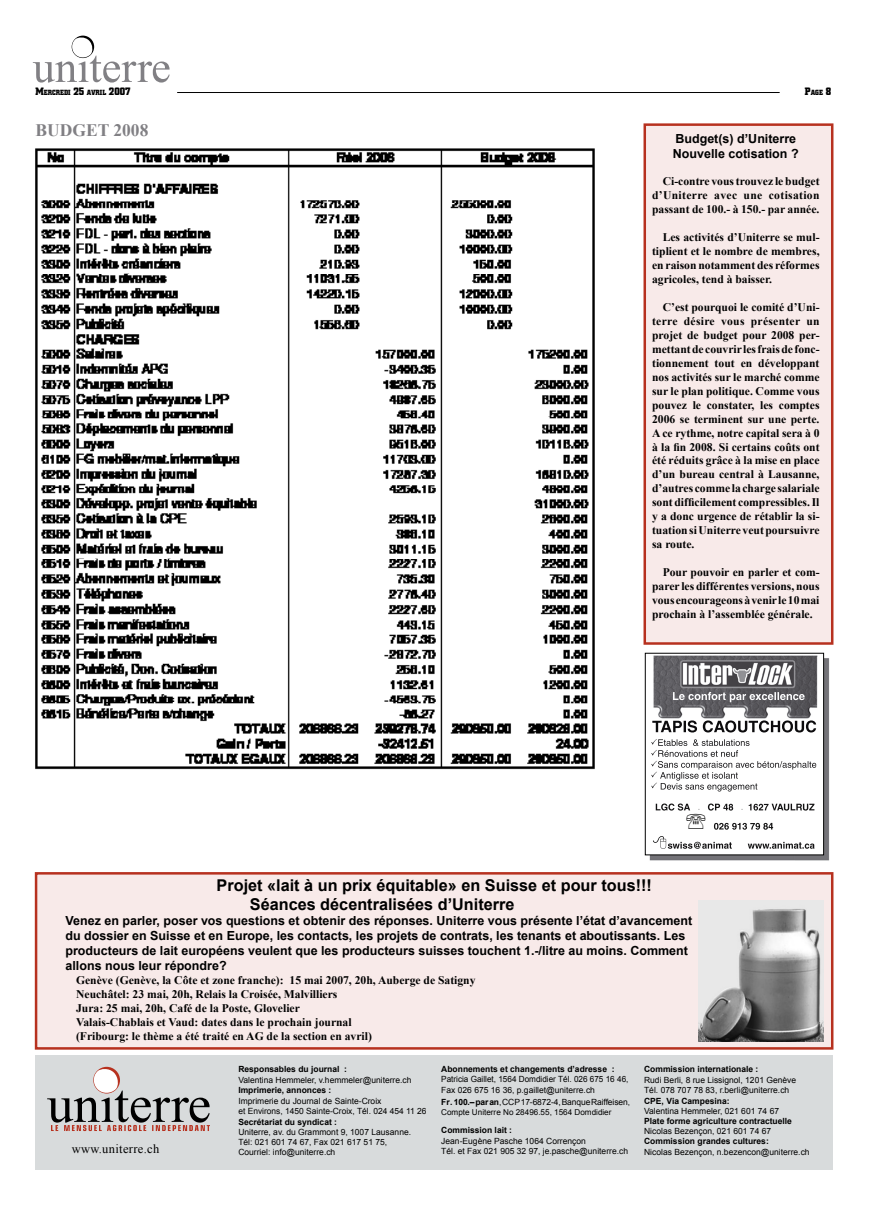
<style>
.page{position:relative;width:886px;height:1205px;background:#fff}
.page>*{position:absolute;margin:0;border:0;box-sizing:border-box;transform-origin:0 0}
.t1{font:700 17.5px "Times New Roman";color:#818084}
.t2{font:700 16.25px/19.5px "Arial";color:#000}
.t3{font:700 12.5px/15px "Arial";color:#000}
.t4{font:12.5px "Times New Roman";letter-spacing:.025em;color:#000}
.t5{font:700 11.62px/14px "Times New Roman";color:#000;text-align:justify}
.t6{font:8.5px/10.2px "Arial";color:#000}
.t7{font:700 8.5px "Arial";color:#000}
.t8{font:8.5px/10.2px "Arial";color:#000;scale:.96 1}
.t9{font:8.12px "Arial";color:#000}
.t10{font:700 7.62px "Square Slabserif 711 BT";color:#000;scale:.9 1}
.s1{font-size:10.88px}
.s2{font-weight:700}
.s3{font-size:8.12px}
</style>
<div class="page">
<svg style="left:33px;top:36px;width:137px;height:47px"></svg>
<hr style="left:177px;top:92px;width:602px;height:1px;background:#000">
<div style="left:35px;top:1055px;width:798px;height:114px;background:#d8dbdc"></div>
<svg style="left:47px;top:1067px;width:163px;height:64px"></svg>
<img style="left:648px;top:656px;width:182px;height:205px">
<div style="left:645px;top:653px;width:178px;height:202px;background:#fff"></div>
<div style="left:645px;top:653px;width:179px;height:202px;border:1px solid #000"></div>
<img style="left:653px;top:656px;width:165px;height:61px">
<img style="left:672px;top:689px;width:133px;height:13px">
<img style="left:652px;top:717px;width:165px;height:16px">
<img style="left:651px;top:739px;width:99px;height:18px">
<img style="left:651px;top:760px;width:166px;height:32px">
<img style="left:653px;top:803px;width:162px;height:46px">
<div style="left:643px;top:123px;width:190px;height:522px;background:#f8eae9;border:2px solid #b7311f"></div>
<img style="left:35px;top:148px;width:560px;height:622px">
<div style="left:35px;top:872px;width:798px;height:177px;background:#f8eae9;border:2px solid #b7311f"></div>
<img style="left:699px;top:900px;width:125px;height:142px">
<svg style="left:686px;top:814px;width:19px;height:15px"></svg>
<p class="t10" style="left:35px;top:88px;width:107px"><span class="s1">M</span>ERCREDI <span class="s1">25</span> AVRIL <span class="s1">2007</span></p>
<p class="t10" style="left:805px;top:88px;width:31px"><span class="s1">P</span>AGE <span class="s1">8</span></p>
<h1 class="t1" style="left:35px;top:118px;width:26px">Budge</h1>
<h1 class="t1" style="left:98px;top:118px;width:52px">t 2008</h1>
<p class="t3" style="left:673px;top:131px;width:127px">Budget(s) d’Uniterre<br>Nouvelle cotisation ?</p>
<p class="t5" style="left:652px;top:174px;width:169px;text-indent:11px">Ci-contre vous trouvez le budget d’Uniterre avec une cotisation passant de 100.- à 150.- par année.</p>
<p class="t5" style="left:652px;top:230px;width:169px;text-indent:11px">Les activités d’Uniterre se mul&shy;tiplient et le nombre de membres, en raison notamment des réformes agricoles, tend à baisser.</p>
<p class="t5" style="left:652px;top:300px;width:169px;text-indent:11px">C’est pourquoi le comité d’Uni&shy;terre désire vous présenter un projet de budget pour 2008 per&shy;mettant de couvrir les frais de fonc&shy;tionnement tout en développant nos activités sur le marché comme sur le plan politique. Comme vous pouvez le constater, les comptes 2006 se terminent sur une perte.<br>A ce rythme, notre capital sera à 0 à la fin 2008. Si certains coûts ont été réduits grâce à la mise en place d’un bureau central à Lausanne, d’autres comme la charge salariale sont difficilement compressibles. Il y a donc urgence de rétablir la si&shy;tuation si Uniterre veut poursuivre sa route.</p>
<p class="t5" style="left:652px;top:565px;width:169px;text-indent:11px">Pour pouvoir en parler et com&shy;parer les différentes versions, nous vous encourageons à venir le 10 mai prochain à l’assemblée générale.</p>
<h2 class="t2" style="left:250px;top:875px;width:404px;text-indent:-33px">Projet «lait à un prix équitable» en Suisse et pour tous!!!<br>Séances décentralisées d’Uniterre</h2>
<p class="t3" style="left:65px;top:913px;width:628px">Venez en parler, poser vos questions et obtenir des réponses. Uniterre vous présente l’état d’avancement du dossier en Suisse et en Europe, les contacts, les projets de contrats, les tenants et aboutissants. Les producteurs de lait européens veulent que les producteurs suisses touchent 1.-/litre au moins. Comment allons nous leur répondre?</p>
<p class="t5" style="left:76px;top:973px;width:401px;text-align:left">Genève (Genève, la Côte et zone franche): 15 mai 2007, 20h, Auberge de Satigny Neuchâtel: 23 mai, 20h, Relais la Croisée, Malvilliers<br>Jura: 25 mai, 20h, Café de la Poste, Glovelier<br>Valais-Chablais et Vaud: dates dans le prochain journal<br>(Fribourg: le thème a été traité en AG de la section en avril)</p>
<p class="t4" style="left:72px;top:1141px;width:89px">www.uniterre.ch</p>
<p class="t7" style="left:238px;top:1063px;width:110px">Responsables du journal :</p>
<p class="t6" style="left:238px;top:1075px;width:175px">Valentina Hemmeler, v.hemmeler@uniterre.ch</p>
<p class="t7" style="left:238px;top:1084px;width:95px">Imprimerie, annonces :</p>
<p class="t6" style="left:238px;top:1096px;width:190px">Imprimerie du Journal de Sainte-Croix<br>et Environs, 1450 Sainte-Croix, Tél. 024 454 11 26</p>
<p class="t7" style="left:238px;top:1116px;width:100px">Secrétariat du syndicat :</p>
<p class="t6" style="left:238px;top:1127px;width:174px">Uniterre, av. du Grammont 9, 1007 Lausanne.<br>Tél: 021 601 74 67, Fax 021 617 51 75,<br>Courriel: info@uniterre.ch</p>
<p class="t7" style="left:441px;top:1063px;width:175px">Abonnements et changements d’adresse :</p>
<p class="t8" style="left:441px;top:1074px;width:196px">Patricia Gaillet, 1564 Domdidier Tél. 026 675 16 46,<br>Fax 026 675 16 36, p.gaillet@uniterre.ch</p>
<p class="t6" style="left:441px;top:1096px;width:190px"><span class="s2">Fr. 100.– par an</span>, CCP 17-6872-4, Banque Raiffeisen<span class="s3">,</span></p>
<p class="t9" style="left:441px;top:1106px;width:172px">Compte Uniterre No 28496.55, 1564 Domdidier</p>
<p class="t7" style="left:441px;top:1124px;width:72px">Commission lait :</p>
<p class="t6" style="left:441px;top:1136px;width:188px">Jean-Eugène Pasche 1064 Corrençon<br>Tél. et Fax 021 905 32 97, je.pasche@uniterre.ch</p>
<p class="t7" style="left:644px;top:1063px;width:116px">Commission internationale :</p>
<p class="t6" style="left:644px;top:1075px;width:154px">Rudi Berli, 8 rue Lissignol, 1201 Genève<br>Tél. 078 707 78 83, r.berli@uniterre.ch</p>
<p class="t7" style="left:644px;top:1095px;width:87px">CPE, Via Campesina:</p>
<p class="t6" style="left:644px;top:1105px;width:136px">Valentina Hemmeler, 021 601 74 67</p>
<p class="t7" style="left:644px;top:1115px;width:149px">Plate forme agriculture contractuelle</p>
<p class="t6" style="left:644px;top:1126px;width:129px">Nicolas Bezençon, 021 601 74 67</p>
<p class="t7" style="left:644px;top:1135px;width:126px">Commission grandes cultures:</p>
<p class="t6" style="left:644px;top:1146px;width:167px">Nicolas Bezençon, n.bezencon@uniterre.ch</p>
</div>
